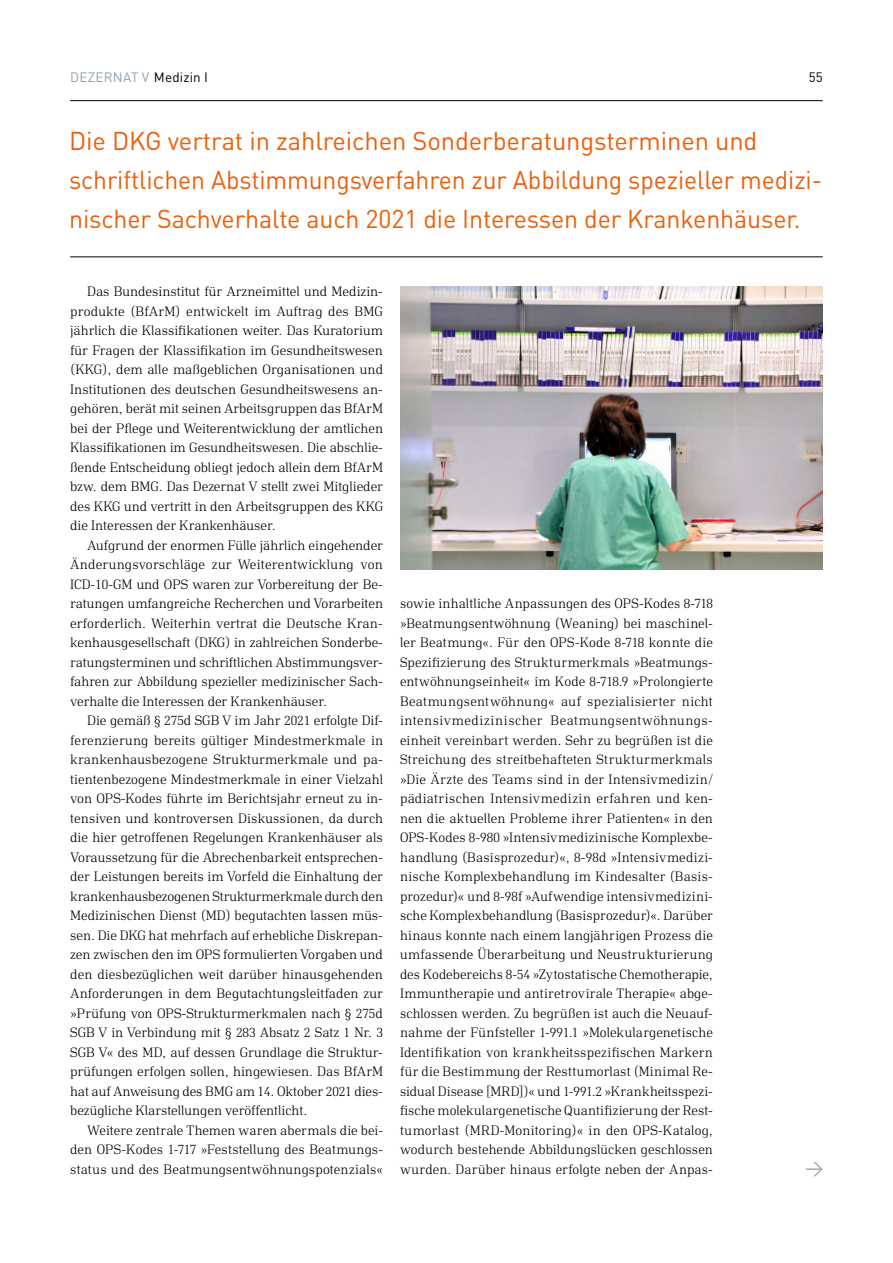
<style>
.page{position:relative;width:893px;height:1263px;background:#fff}
.page>*{position:absolute;margin:0;border:0;box-sizing:border-box;transform-origin:0 0}
.t1{font:25.5px/39px "DIN";letter-spacing:-.005em;color:#eb5f0a}
.t2{font:18px "DIN";color:#8fa3ae}
.t3{font:300 13.5px/19.5px "DIN Neue Roman";color:#000;text-align:justify}
.t4{font:13.5px "DIN";letter-spacing:.01em;color:#8fa3ae}
.t5{font:13.5px "DIN";color:#000}
.s1{color:#000}
</style>
<div class="page">
<hr style="left:70px;top:256px;width:753px;height:1px;background:#000">
<hr style="left:70px;top:100px;width:753px;height:1px;background:#000">
<img style="left:400px;top:286px;width:423px;height:283px">
<p class="t4" style="left:70px;top:68px;width:139px">DEZERNAT V <span class="s1">Medizin I</span></p>
<p class="t5" style="left:809px;top:68px;width:15px">55</p>
<p class="t1" style="left:69px;top:121px;width:690px">Die DKG vertrat in zahlreichen Sonderberatungsterminen und</p>
<p class="t1" style="left:69px;top:160px;width:755px">schriftlichen Abstimmungsverfahren zur Abbildung spezieller medizi&shy;nischer Sachverhalte auch 2021 die Interessen der Krankenhäuser.</p>
<p class="t3" style="left:70px;top:280px;width:314px;text-indent:17px">Das Bundesinstitut für Arzneimittel und Medizin&shy;produkte (BfArM) entwickelt im Auftrag des BMG jährlich die Klassifikationen weiter. Das Kuratorium für Fragen der Klassifikation im Gesundheitswesen (KKG), dem alle maßgeblichen Organisationen und Institutionen des deutschen Gesundheitswesens an&shy;gehören, berät mit seinen Arbeitsgruppen das BfArM bei der Pflege und Weiterentwicklung der amtlichen Klassifikationen im Gesundheitswesen. Die abschlie&shy;ßende Entscheidung obliegt jedoch allein dem BfArM bzw. dem BMG. Das Dezernat V stellt zwei Mitglieder des KKG und vertritt in den Arbeitsgruppen des KKG die Interessen der Krankenhäuser.</p>
<p class="t3" style="left:70px;top:534px;width:314px;text-indent:17px">Aufgrund der enormen Fülle jährlich eingehender Änderungsvorschläge zur Weiterentwicklung von ICD-10-GM und OPS waren zur Vorbereitung der Be&shy;ratungen umfangreiche Recherchen und Vorarbeiten erforderlich. Weiterhin vertrat die Deutsche Kran&shy;kenhausgesellschaft (DKG) in zahlreichen Sonderbe&shy;ratungsterminen und schriftlichen Abstimmungsver&shy;fahren zur Abbildung spezieller medizinischer Sach&shy;verhalte die Interessen der Krankenhäuser.</p>
<p class="t3" style="left:70px;top:709px;width:314px;text-indent:17px">Die gemäß § 275d SGB V im Jahr 2021 erfolgte Dif&shy;ferenzierung bereits gültiger Mindestmerkmale in krankenhausbezogene Strukturmerkmale und pa&shy;tientenbezogene Mindestmerkmale in einer Vielzahl von OPS-Kodes führte im Berichtsjahr erneut zu in&shy;tensiven und kontroversen Diskussionen, da durch die hier getroffenen Regelungen Krankenhäuser als Voraussetzung für die Abrechenbarkeit entsprechen&shy;der Leistungen bereits im Vorfeld die Einhaltung der krankenhausbezogenen Strukturmerkmale durch den Medizinischen Dienst (MD) begutachten lassen müs&shy;sen. Die DKG hat mehrfach auf erhebliche Diskrepan&shy;zen zwischen den im OPS formulierten Vorgaben und den diesbezüglichen weit darüber hinausgehenden Anforderungen in dem Begutachtungsleitfaden zur »Prüfung von OPS-Strukturmerkmalen nach § 275d SGB V in Verbindung mit § 283 Absatz 2 Satz 1 Nr. 3<br>SGB V« des MD, auf dessen Grundlage die Struktur&shy;prüfungen erfolgen sollen, hingewiesen. Das BfArM hat auf Anweisung des BMG am 14. Oktober 2021 dies&shy;bezügliche Klarstellungen veröffentlicht.</p>
<p class="t3" style="left:70px;top:1119px;width:314px;text-indent:17px">Weitere zentrale Themen waren abermals die bei&shy;den OPS-Kodes 1-717 »Feststellung des Beatmungs&shy;status und des Beatmungsentwöhnungspotenzials«</p>
<p class="t3" style="left:400px;top:592px;width:314px">sowie inhaltliche Anpassungen des OPS-Kodes 8-718 »Beatmungsentwöhnung (Weaning) bei maschinel&shy;ler Beatmung«. Für den OPS-Kode 8-718 konnte die Spezifizierung des Strukturmerkmals »Beatmungs&shy;entwöhnungseinheit« im Kode 8-718.9 »Prolongierte Beatmungsentwöhnung« auf spezialisierter nicht intensivmedizinischer Beatmungsentwöhnungs&shy;einheit vereinbart werden. Sehr zu begrüßen ist die Streichung des streitbehafteten Strukturmerkmals »Die Ärzte des Teams sind in der Intensivmedizin/ pädiatrischen Intensivmedizin erfahren und ken&shy;nen die aktuellen Probleme ihrer Patienten« in den OPS-Kodes 8-980 »Intensivmedizinische Komplexbe&shy;handlung (Basisprozedur)«, 8-98d »Intensivmedizi&shy;nische Komplexbehandlung im Kindesalter (Basis&shy;prozedur)« und 8-98f »Aufwendige intensivmedizini&shy;sche Komplexbehandlung (Basisprozedur)«. Darüber hinaus konnte nach einem langjährigen Prozess die umfassende Überarbeitung und Neustrukturierung des Kodebereichs 8-54 »Zytostatische Chemotherapie, Immuntherapie und antiretrovirale Therapie« abge&shy;schlossen werden. Zu begrüßen ist auch die Neuauf&shy;nahme der Fünfsteller 1-991.1 »Molekulargenetische Identifikation von krankheitsspezifischen Markern für die Bestimmung der Resttumorlast (Minimal Re&shy;sidual Disease [MRD])« und 1-991.2 »Krankheitsspezi&shy;fische molekulargenetische Quantifizierung der Rest&shy;tumorlast (MRD-Monitoring)« in den OPS-Katalog, wodurch bestehende Abbildungslücken geschlossen wurden. Darüber hinaus erfolgte neben der Anpas-</p>
<p class="t2" style="left:805px;top:1156px;width:20px">&gt;</p>
</div>
